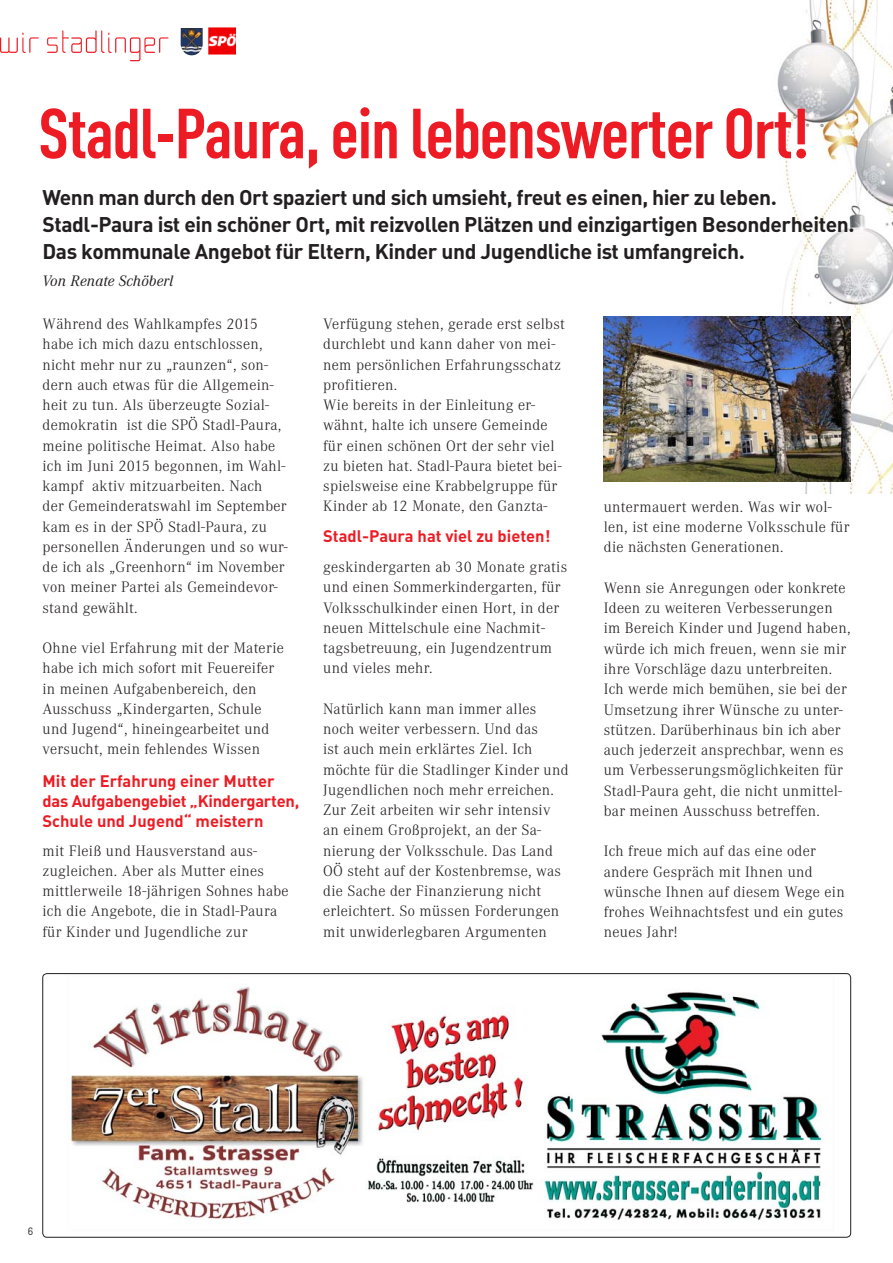
<style>
.page{position:relative;width:893px;height:1263px;background:#fff}
.page>*{position:absolute;margin:0;border:0;box-sizing:border-box;transform-origin:0 0}
.t1{font:700 69.6px "CADIN Condensed";letter-spacing:-.02em;color:#ed1c24}
.t2{font:700 21px/27px "CADIN Caps";letter-spacing:-.02em;color:#231f20}
.t3{font:700 16.5px/19.8px "CADIN Caps";color:#ed1c24}
.t4{font:300 15.75px/20.2px "Corporate A";letter-spacing:.02em;color:#231f20}
.t5{font:italic 15.75px "Corporate A";letter-spacing:.01em;color:#231f20}
.t6{font:10.5px "CADIN Caps";color:#231f20}
</style>
<div class="page">
<img style="left:740px;top:0;width:153px;height:494px">
<svg style="left:0;top:30px;width:169px;height:31px"></svg>
<img style="left:209px;top:28px;width:26px;height:26px">
<img style="left:181px;top:28px;width:21px;height:27px">
<img style="left:43px;top:973px;width:808px;height:264px;border-radius:4px">
<img style="left:604px;top:316px;width:246px;height:165px">
<h1 class="t1" style="left:38px;top:109px;width:773px">Stadl-Paura, ein lebenswerter Ort!</h1>
<p class="t2" style="left:43px;top:186px;width:814px">Wenn man durch den Ort spaziert und sich umsieht, freut es einen, hier zu leben.<br>Stadl-Paura ist ein schöner Ort, mit reizvollen Plätzen und einzigartigen Besonderheiten.<br>Das kommunale Angebot für Eltern, Kinder und Jugendliche ist umfangreich.</p>
<p class="t5" style="left:43px;top:275px;width:132px">Von Renate Schöberl</p>
<p class="t4" style="left:43px;top:315px;width:247px">Während des Wahlkampfes 2015 habe ich mich dazu entschlossen, nicht mehr nur zu „raunzen“, son&shy;dern auch etwas für die Allgemein&shy;heit zu tun. Als überzeugte Sozial&shy;demokratin ist die SPÖ Stadl-Paura, meine politische Heimat. Also habe ich im Juni 2015 begonnen, im Wahl&shy;kampf aktiv mitzuarbeiten. Nach<br>der Gemeinderatswahl im September kam es in der SPÖ Stadl-Paura, zu personellen Änderungen und so wur&shy;de ich als „Greenhorn“ im November von meiner Partei als Gemeindevor&shy;stand gewählt.</p>
<p class="t4" style="left:43px;top:639px;width:243px">Ohne viel Erfahrung mit der Materie habe ich mich sofort mit Feuereifer in meinen Aufgabenbereich, den Ausschuss „Kindergarten, Schule und Jugend“, hineingearbeitet und versucht, mein fehlendes Wissen</p>
<p class="t3" style="left:43px;top:773px;width:258px">Mit der Erfahrung einer Mutter das Aufgabengebiet „Kindergarten,<br>Schule und Jugend“ meistern</p>
<p class="t4" style="left:43px;top:842px;width:248px">mit Fleiß und Hausverstand aus&shy;zugleichen. Aber als Mutter eines mittlerweile 18-jährigen Sohnes habe ich die Angebote, die in Stadl-Paura für Kinder und Jugendliche zur</p>
<p class="t4" style="left:323px;top:315px;width:243px">Verfügung stehen, gerade erst selbst durchlebt und kann daher von mei&shy;nem persönlichen Erfahrungsschatz profitieren.<br>Wie bereits in der Einleitung er&shy;wähnt, halte ich unsere Gemeinde für einen schönen Ort der sehr viel zu bieten hat. Stadl-Paura bietet bei&shy;spielsweise eine Krabbelgruppe für<br>Kinder ab 12 Monate, den Ganzta-</p>
<p class="t3" style="left:323px;top:528px;width:229px">Stadl-Paura hat viel zu bieten!</p>
<p class="t4" style="left:323px;top:558px;width:246px">geskindergarten ab 30 Monate gratis und einen Sommerkindergarten, für<br>Volksschulkinder einen Hort, in der neuen Mittelschule eine Nachmit&shy;tagsbetreuung, ein Jugendzentrum und vieles mehr.</p>
<p class="t4" style="left:323px;top:700px;width:247px">Natürlich kann man immer alles noch weiter verbessern. Und das<br>ist auch mein erklärtes Ziel. Ich möchte für die Stadlinger Kinder und Jugendlichen noch mehr erreichen.<br>Zur Zeit arbeiten wir sehr intensiv an einem Großprojekt, an der Sa&shy;nierung der Volksschule. Das Land OÖ steht auf der Kostenbremse, was die Sache der Finanzierung nicht erleichtert. So müssen Forderungen mit unwiderlegbaren Argumenten</p>
<p class="t4" style="left:604px;top:498px;width:247px">untermauert werden. Was wir wol&shy;len, ist eine moderne Volksschule für die nächsten Generationen.</p>
<p class="t4" style="left:604px;top:579px;width:248px">Wenn sie Anregungen oder konkrete Ideen zu weiteren Verbesserungen im Bereich Kinder und Jugend haben, würde ich mich freuen, wenn sie mir ihre Vorschläge dazu unterbreiten.<br>Ich werde mich bemühen, sie bei der Umsetzung ihrer Wünsche zu unter&shy;stützen. Darüberhinaus bin ich aber auch jederzeit ansprechbar, wenn es um Verbesserungsmöglichkeiten für Stadl-Paura geht, die nicht unmittel&shy;bar meinen Ausschuss betreffen.</p>
<p class="t4" style="left:604px;top:842px;width:242px">Ich freue mich auf das eine oder andere Gespräch mit Ihnen und wünsche Ihnen auf diesem Wege ein frohes Weihnachtsfest und ein gutes neues Jahr!</p>
<p class="t6" style="left:28px;top:1227px;width:7px">6</p>
</div>
